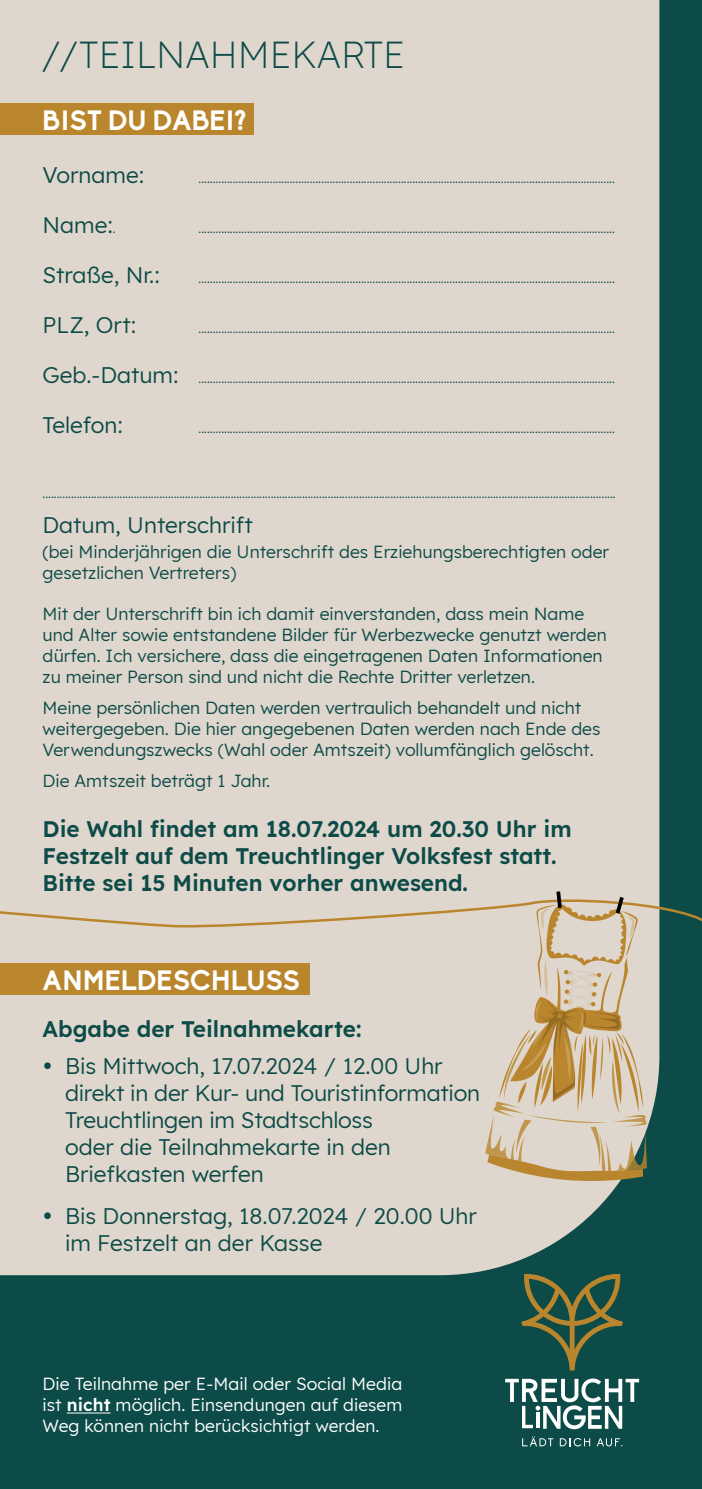
<style>
.page{position:relative;width:702px;height:1489px;background:#fff}
.page>*{position:absolute;margin:0;border:0;box-sizing:border-box;transform-origin:0 0}
.t1{font:300 37.5px "Lexend";color:#0c4b47}
.t2{font:700 27.5px "Biko";color:#fff}
.t3{font:22.5px/27px "Lexend";color:#0c4b47}
.t4{font:600 22.5px/27px "Lexend";color:#0c4b47}
.t5{font:17.5px/21px "Lexend";color:#0c4b47}
.t6{font:17.5px/21px "Lexend";letter-spacing:.005em;color:#fff;text-align:justify}
.t7{font:12.5px "Lexend";color:#0c4b47}
.s1{font-size:12.5px}
.s2{font-size:22.5px}
.s3{font-weight:600}
</style>
<div class="page">
<div style="left:0;top:0;width:702px;height:1488px;background:#0c4b47"></div>
<div style="left:0;top:0;width:659px;height:1275px;background:#dfd6cd"></div>
<div style="left:0;top:103px;width:254px;height:32px;background:#ba862d"></div>
<div style="left:0;top:962px;width:309px;height:32px;background:#ba862d"></div>
<svg style="left:0;top:894px;width:702px;height:70px;background:#cfc9bd"></svg>
<svg style="left:485px;top:891px;width:162px;height:292px;background:#d4c2a8"></svg>
<svg style="left:521px;top:1273px;width:102px;height:97px"></svg>
<svg style="left:505px;top:1378px;width:134px;height:50px"></svg>
<svg style="left:522px;top:1436px;width:31px;height:10px"></svg>
<svg style="left:559px;top:1438px;width:31px;height:8px"></svg>
<svg style="left:597px;top:1438px;width:25px;height:8px"></svg>
<hr style="left:67px;top:1412px;width:44px;height:1px;background:#fff">
<h1 class="t1" style="left:40px;top:28px;width:366px">//TEILNAHMEKARTE</h1>
<h2 class="t2" style="left:43px;top:104px;width:205px">BIST DU DABEI?</h2>
<h3 class="t3" style="left:43px;top:160px;width:103px">Vorname:</h3>
<p class="t7" style="left:198px;top:170px;width:418px">..................................................................................................................................................</p>
<h3 class="t3" style="left:43px;top:210px;width:75px">Name:<span class="s1">.</span></h3>
<p class="t7" style="left:198px;top:220px;width:418px">..................................................................................................................................................</p>
<h3 class="t3" style="left:43px;top:260px;width:119px">Straße, Nr.:</h3>
<p class="t7" style="left:198px;top:270px;width:418px">..................................................................................................................................................</p>
<h3 class="t3" style="left:43px;top:310px;width:95px">PLZ, Ort:</h3>
<p class="t7" style="left:198px;top:320px;width:418px">..................................................................................................................................................</p>
<p class="t7" style="left:43px;top:370px;width:574px"><span class="s2">Geb.-Datum:</span> ..................................................................................................................................................</p>
<h3 class="t3" style="left:43px;top:410px;width:82px">Telefon:</h3>
<p class="t7" style="left:198px;top:420px;width:418px">..................................................................................................................................................</p>
<p class="t7" style="left:43px;top:485px;width:574px">.........................................................................................................................................................................................................</p>
<h3 class="t3" style="left:43px;top:510px;width:212px">Datum, Unterschrift</h3>
<h3 class="t5" style="left:43px;top:540px;width:568px">(bei Minderjährigen die Unterschrift des Erziehungsberechtigten oder gesetzlichen Vertreters)</h3>
<p class="t5" style="left:43px;top:601px;width:565px">Mit der Unterschrift bin ich damit einverstanden, dass mein Name und Alter sowie entstandene Bilder für Werbezwecke genutzt werden dürfen. Ich versichere, dass die eingetragenen Daten Informationen zu meiner Person sind und nicht die Rechte Dritter verletzen.</p>
<h3 class="t5" style="left:43px;top:695px;width:559px">Meine persönlichen Daten werden vertraulich behandelt und nicht weitergegeben. Die hier angegebenen Daten werden nach Ende des<br>Verwendungszwecks (Wahl oder Amtszeit) vollumfänglich gelöscht.</h3>
<h3 class="t5" style="left:43px;top:768px;width:229px">Die Amtszeit beträgt 1 Jahr.</h3>
<h3 class="t4" style="left:43px;top:813px;width:530px">Die Wahl findet am 18.07.2024 um 20.30 Uhr im<br>Festzelt auf dem Treuchtlinger Volksfest statt.<br>Bitte sei 15 Minuten vorher anwesend.</h3>
<h2 class="t2" style="left:43px;top:963px;width:259px">ANMELDESCHLUSS</h2>
<h3 class="t4" style="left:43px;top:1013px;width:321px">Abgabe der Teilnahmekarte:</h3>
<h3 class="t3" style="left:65px;top:1050px;width:416px;text-indent:-22px">• Bis Mittwoch, 17.07.2024 / 12.00 Uhr direkt in der Kur- und Touristinformation<br>Treuchtlingen im Stadtschloss<br>oder die Teilnahmekarte in den<br>Briefkasten werfen</h3>
<h3 class="t3" style="left:65px;top:1201px;width:413px;text-indent:-22px">• Bis Donnerstag, 18.07.2024 / 20.00 Uhr im Festzelt an der Kasse</h3>
<h3 class="t6" style="left:43px;top:1372px;width:361px">Die Teilnahme per E-Mail oder Social Media ist <span class="s3">nicht</span> möglich. Einsendungen auf diesem Weg können nicht berücksichtigt werden.</h3>
</div>
